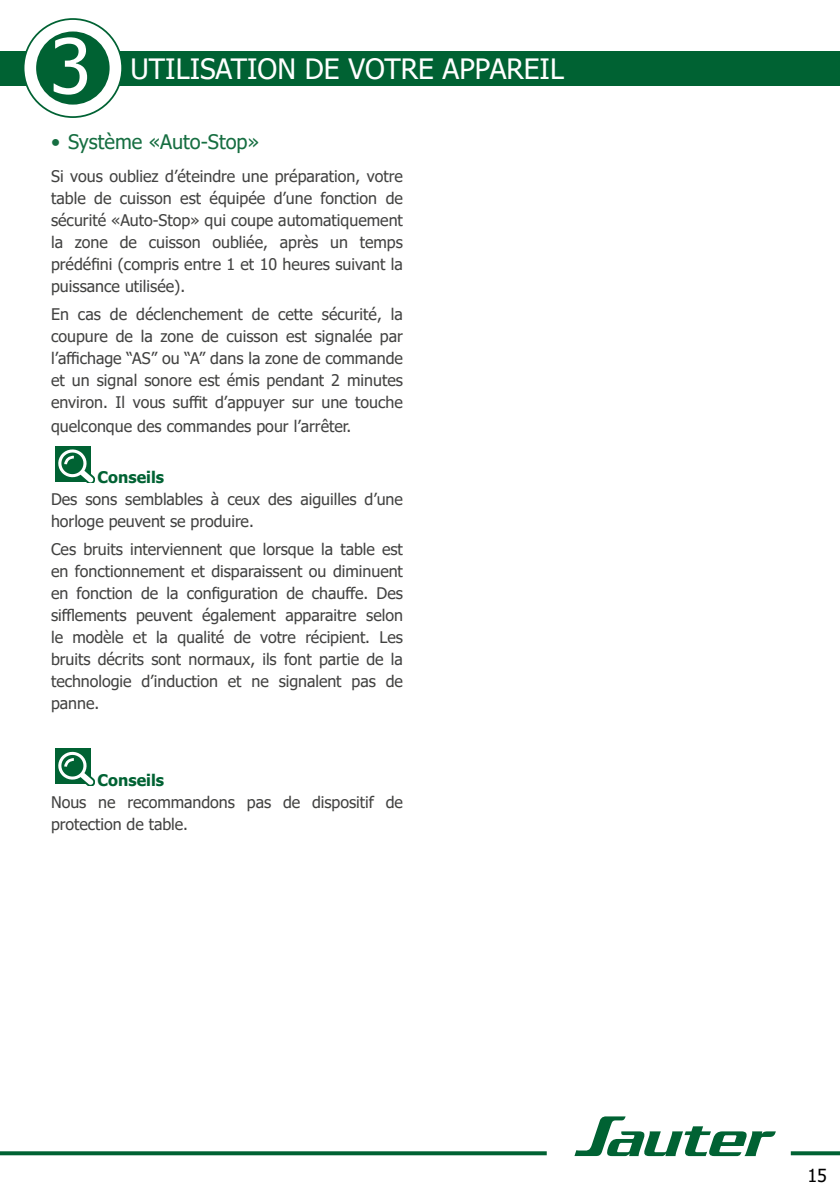
<style>
.page{position:relative;width:840px;height:1191px;background:#fff}
.page>*{position:absolute;margin:0;border:0;box-sizing:border-box;transform-origin:0 0}
.t1{font:75.6px "Tahoma";color:#fff}
.t2{font:28px "Tahoma";color:#fff}
.t3{font:20px "Tahoma";color:#166e41}
.t4{font:18px "Tahoma";color:#000}
.t5{font:16px/22px "Tahoma";letter-spacing:-.005em;color:#424241;text-align:justify}
.t6{font:700 16px "Tahoma";color:#006233}
</style>
<div class="page">
<div style="left:0;top:51px;width:839px;height:34px;background:#006233"></div>
<svg style="left:1px;top:1151px;width:545px;height:4px;fill:#006233"></svg>
<svg style="left:574px;top:1116px;width:201px;height:40px"></svg>
<svg style="left:790px;top:1151px;width:49px;height:4px"></svg>
<div style="left:24px;top:19px;width:98px;height:98px;background:#fff;border-radius:50%"></div>
<div style="left:23px;top:18px;width:100px;height:100px;border:2px solid #006233;border-radius:50%"></div>
<div style="left:36px;top:31px;width:73px;height:74px;background:#006233;border-radius:50%"></div>
<div style="left:55px;top:446px;width:35px;height:35px;background:#006233"></div>
<svg style="left:57px;top:448px;width:37px;height:35px"></svg>
<div style="left:55px;top:748px;width:35px;height:35px;background:#006233"></div>
<svg style="left:57px;top:750px;width:37px;height:35px"></svg>
<h1 class="t1" style="left:50px;top:15px;width:43px">3</h1>
<p class="t3" style="left:51px;top:128px;width:209px">• Système «Auto-Stop»</p>
<p class="t5" style="left:51px;top:166px;width:353px">Si vous oubliez d’éteindre une préparation, votre table de cuisson est équipée d’une fonction de sécurité «Auto-Stop» qui coupe automatiquement la zone de cuisson oubliée, après un temps prédéfini (compris entre 1 et 10 heures suivant la puissance utilisée).</p>
<p class="t5" style="left:51px;top:304px;width:353px">En cas de déclenchement de cette sécurité, la coupure de la zone de cuisson est signalée par l’affichage “AS” ou “A” dans la zone de commande et un signal sonore est émis pendant 2 minutes environ. Il vous suffit d’appuyer sur une touche</p>
<p class="t5" style="left:51px;top:416px;width:301px">quelconque des commandes pour l’arrêter.</p>
<p class="t6" style="left:97px;top:466px;width:68px">Conseils</p>
<p class="t5" style="left:51px;top:489px;width:353px">Des sons semblables à ceux des aiguilles d’une horloge peuvent se produire.</p>
<p class="t5" style="left:51px;top:539px;width:353px">Ces bruits interviennent que lorsque la table est en fonctionnement et disparaissent ou diminuent en fonction de la configuration de chauffe. Des sifflements peuvent également apparaitre selon le modèle et la qualité de votre récipient. Les bruits décrits sont normaux, ils font partie de la technologie d’induction et ne signalent pas de panne.</p>
<h2 class="t2" style="left:130px;top:50px;width:435px">UTILISATION DE VOTRE APPAREIL</h2>
<p class="t6" style="left:97px;top:768px;width:68px">Conseils</p>
<p class="t5" style="left:51px;top:792px;width:353px">Nous ne recommandons pas de dispositif de protection de table.</p>
<p class="t4" style="left:807px;top:1163px;width:21px">15</p>
</div>
